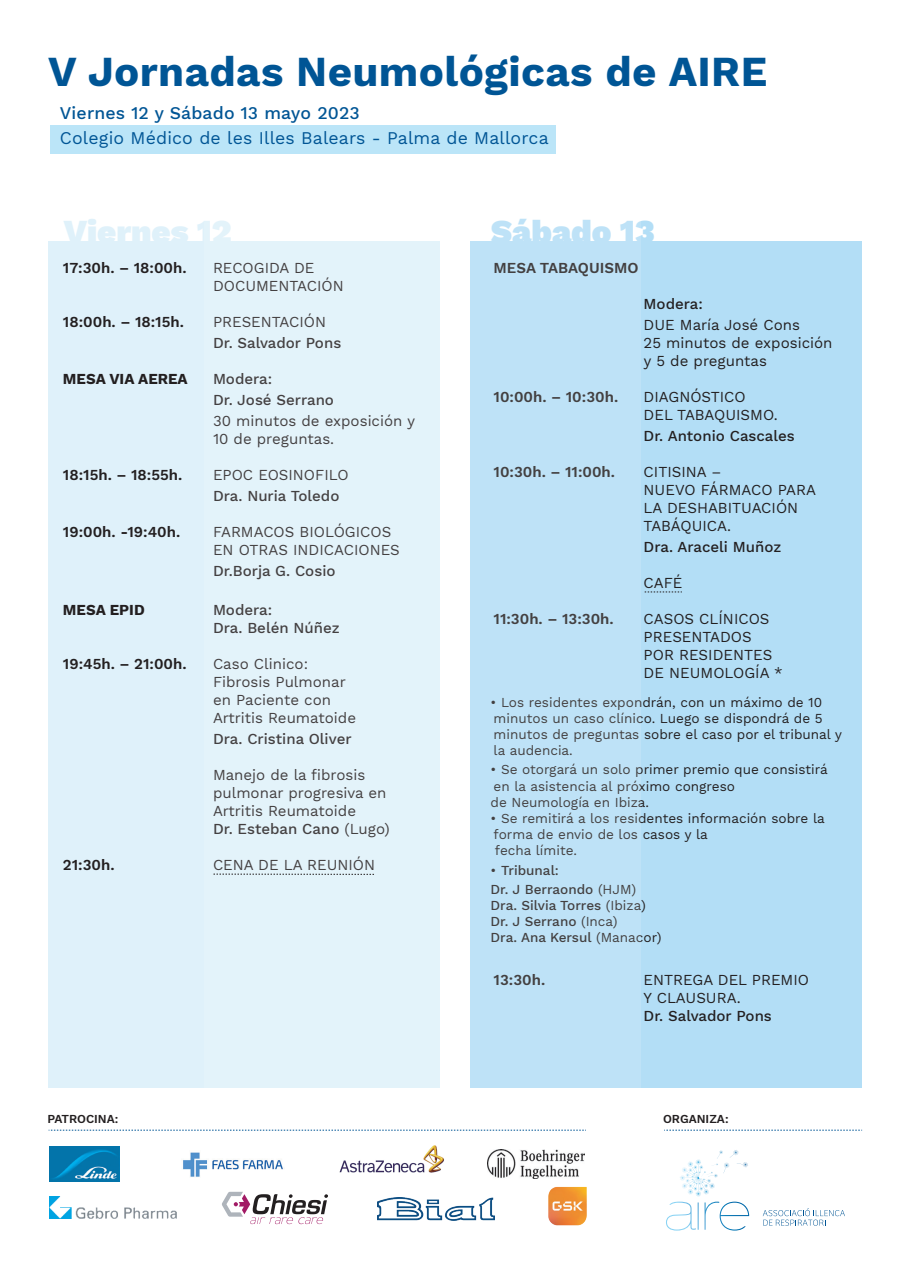
<style>
.page{position:relative;width:910px;height:1280px;background:#fff}
.page>*{position:absolute;margin:0;border:0;box-sizing:border-box;transform-origin:0 0}
.t1{font:700 42px "Work Sans";letter-spacing:.01em;color:#005595}
.t2{font:900 33px "Work Sans";color:#dff1fa}
.t3{font:900 33px "Work Sans";color:#b3def6}
.t4{font:17.55px "Work Sans";letter-spacing:.01em;color:#005595}
.t5{font:500 17.55px "Work Sans";letter-spacing:.01em;color:#005595}
.t6{font:15px/18px "Work Sans";color:#231f20}
.t7{font:500 15px/21px "Work Sans";color:#231f20}
.t8{font:600 15px "Work Sans";color:#231f20}
.t9{font:700 15px "Work Sans";color:#231f20}
.t10{font:13.5px/16.2px "Work Sans";color:#231f20}
.t11{font:500 13.5px/16.2px "Work Sans";color:#231f20}
.t12{font:600 12px "Work Sans";color:#231f20}
.s1{font-weight:500}
.s2{font-weight:400}
</style>
<div class="page">
<div style="left:470px;top:241px;width:392px;height:847px;background:#b3def6"></div>
<div style="left:48px;top:241px;width:392px;height:847px;background:#dff1fa"></div>
<svg style="left:213px;top:241px;width:428px;height:847px"></svg>
<svg style="left:645px;top:592px;width:37px;height:1px"></svg>
<svg style="left:213px;top:874px;width:161px;height:1px"></svg>
<div style="left:50px;top:125px;width:506px;height:29px;background:#bbe5f8"></div>
<svg style="left:49px;top:1130px;width:537px;height:1px"></svg>
<svg style="left:664px;top:1130px;width:198px;height:1px"></svg>
<svg style="left:696px;top:1150px;width:43px;height:12px"></svg>
<svg style="left:666px;top:1201px;width:83px;height:29px"></svg>
<svg style="left:763px;top:1208px;width:82px;height:18px"></svg>
<img style="left:487px;top:1149px;width:98px;height:29px">
<img style="left:339px;top:1145px;width:105px;height:27px">
<img style="left:49px;top:1196px;width:127px;height:23px">
<img style="left:183px;top:1152px;width:100px;height:25px">
<img style="left:548px;top:1186px;width:39px;height:39px">
<svg style="left:222px;top:1192px;width:106px;height:32px"></svg>
<img style="left:377px;top:1197px;width:117px;height:24px">
<img style="left:50px;top:1147px;width:70px;height:35px">
<h1 class="t1" style="left:48px;top:47px;width:721px">V Jornadas Neumológicas de AIRE</h1>
<p class="t5" style="left:60px;top:103px;width:301px">Viernes 12 y Sábado 13 mayo 2023</p>
<p class="t4" style="left:60px;top:128px;width:490px">Colegio Médico de les Illes Balears - Palma de Mallorca</p>
<h2 class="t2" style="left:64px;top:213px;width:170px">Viernes 12</h2>
<h2 class="t3" style="left:491px;top:213px;width:165px">Sábado 13</h2>
<p class="t8" style="left:63px;top:259px;width:125px">17:30h. – 18:00h.</p>
<p class="t6" style="left:213px;top:260px;width:132px">RECOGIDA DE<br>DOCUMENTACIÓN</p>
<p class="t8" style="left:63px;top:313px;width:122px">18:00h. – 18:15h.</p>
<p class="t6" style="left:213px;top:314px;width:115px">PRESENTACIÓN</p>
<p class="t7" style="left:213px;top:333px;width:130px">Dr. Salvador Pons</p>
<p class="t9" style="left:63px;top:370px;width:126px">MESA VIA AEREA</p>
<p class="t7" style="left:213px;top:369px;width:123px">Modera:<br>Dr. José Serrano</p>
<p class="t6" style="left:213px;top:413px;width:204px">30 minutos de exposición y<br>10 de preguntas.</p>
<p class="t8" style="left:63px;top:466px;width:121px">18:15h. – 18:55h.</p>
<p class="t6" style="left:213px;top:467px;width:137px">EPOC EOSINOFILO</p>
<p class="t7" style="left:213px;top:486px;width:128px">Dra. Nuria Toledo</p>
<p class="t8" style="left:63px;top:523px;width:119px">19:00h. -19:40h.</p>
<p class="t6" style="left:213px;top:524px;width:188px">FARMACOS BIOLÓGICOS<br>EN OTRAS INDICACIONES</p>
<p class="t7" style="left:213px;top:561px;width:124px">Dr.Borja G. Cosio</p>
<p class="t9" style="left:63px;top:601px;width:83px">MESA EPID</p>
<p class="t7" style="left:213px;top:602px;width:128px;line-height:18px">Modera:<br>Dra. Belén Núñez</p>
<p class="t8" style="left:63px;top:655px;width:125px">19:45h. – 21:00h.</p>
<p class="t6" style="left:213px;top:656px;width:145px">Caso Clinico:<br>Fibrosis Pulmonar en Paciente con<br>Artritis Reumatoide</p>
<p class="t7" style="left:213px;top:729px;width:140px">Dra. Cristina Oliver</p>
<p class="t6" style="left:213px;top:767px;width:178px">Manejo de la fibrosis pulmonar progresiva en<br>Artritis Reumatoide<br><span class="s1">Dr. Esteban Cano</span> (Lugo)</p>
<p class="t8" style="left:63px;top:856px;width:53px">21:30h.</p>
<p class="t6" style="left:213px;top:857px;width:164px">CENA DE LA REUNIÓN</p>
<p class="t8" style="left:494px;top:259px;width:146px">MESA TABAQUISMO</p>
<p class="t7" style="left:644px;top:294px;width:61px">Modera:</p>
<p class="t6" style="left:644px;top:317px;width:190px">DUE María José Cons<br>25 minutos de exposición y 5 de preguntas</p>
<p class="t8" style="left:494px;top:388px;width:126px">10:00h. – 10:30h.</p>
<p class="t6" style="left:644px;top:389px;width:136px">DIAGNÓSTICO<br>DEL TABAQUISMO.</p>
<p class="t7" style="left:644px;top:426px;width:153px">Dr. Antonio Cascales</p>
<p class="t8" style="left:494px;top:463px;width:123px">10:30h. – 11:00h.</p>
<p class="t6" style="left:644px;top:464px;width:174px">CITISINA –<br>NUEVO FÁRMACO PARA<br>LA DESHABITUACIÓN<br>TABÁQUICA.</p>
<p class="t7" style="left:644px;top:537px;width:139px">Dra. Araceli Muñoz</p>
<p class="t6" style="left:644px;top:575px;width:40px">CAFÉ</p>
<p class="t8" style="left:494px;top:610px;width:122px">11:30h. – 13:30h.</p>
<p class="t6" style="left:644px;top:611px;width:141px">CASOS CLÍNICOS<br>PRESENTADOS<br>POR RESIDENTES<br>DE NEUMOLOGÍA *</p>
<p class="t10" style="left:491px;top:694px;width:353px">• Los residentes expondrán, con un máximo de 10 minutos un caso clínico. Luego se dispondrá de 5 minutos de preguntas sobre el caso por el tribunal y la audencia.</p>
<p class="t10" style="left:491px;top:762px;width:339px">• Se otorgará un solo primer premio que consistirá en la asistencia al próximo congreso<br>de Neumología en Ibiza.</p>
<p class="t10" style="left:491px;top:811px;width:336px">• Se remitirá a los residentes información sobre la forma de envio de los casos y la<br>fecha límite.</p>
<p class="t11" style="left:491px;top:861px;width:147px;line-height:19.2px"><span class="s2">•</span> Tribunal:<br>Dr. J Berraondo <span class="s2">(HJM)</span></p>
<p class="t11" style="left:491px;top:898px;width:172px">Dra. Silvia Torres <span class="s2">(Ibiza)<br></span>Dr. J Serrano <span class="s2">(Inca)<br></span>Dra. Ana Kersul <span class="s2">(Manacor)</span></p>
<p class="t8" style="left:494px;top:971px;width:53px">13:30h.</p>
<p class="t6" style="left:644px;top:971px;width:167px">ENTREGA DEL PREMIO<br>Y CLAUSURA.</p>
<p class="t7" style="left:644px;top:1006px;width:130px">Dr. Salvador Pons</p>
<p class="t12" style="left:47px;top:1112px;width:73px">PATROCINA:</p>
<p class="t12" style="left:663px;top:1112px;width:67px">ORGANIZA:</p>
</div>
